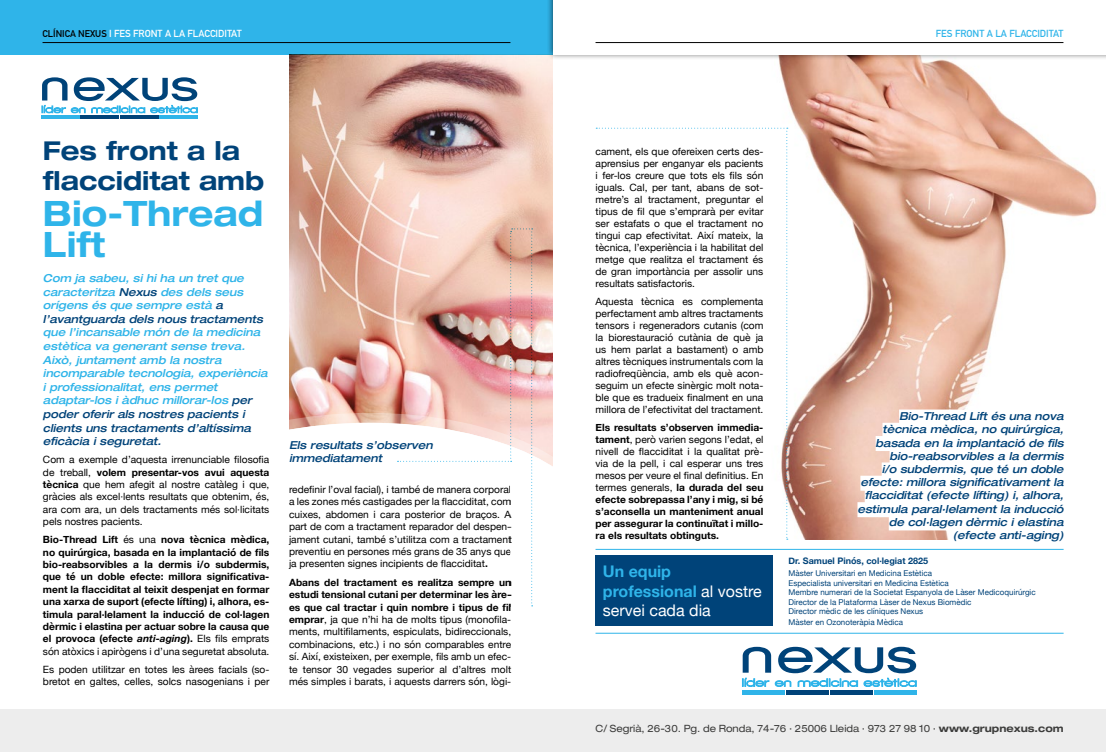
<style>
.page{position:relative;width:1106px;height:752px;background:#fff}
.page>*{position:absolute;margin:0;border:0;box-sizing:border-box;transform-origin:0 0}
.t1{font:700 expanded 35px/30.5px "Helvetica Neue";color:#2fb4e9;scale:.94 1}
.t2{font:700 expanded 26px/30.4px "Helvetica Neue";color:#004379;scale:.95 1}
.t3{font:16px/19.2px "Helvetica Neue";color:#fff}
.t4{font:italic 500 expanded 11px/13.6px "Helvetica Neue";color:#2fb4e9;scale:.96 1}
.t5{font:italic 500 expanded 11px/13.2px "Helvetica Neue";color:#004379;scale:.96 1}
.t6{font:10px/12px "Helvetica Neue";color:#000;text-align:justify}
.t7{font:700 10px/12.4px "Helvetica Neue";color:#000;text-align:justify}
.t8{font:expanded 10px "Helvetica Neue";color:#3c3c3b;scale:.96 1}
.t9{font:700 10px "DIN Alternate";color:#fff}
.t10{font:700 10px "DIN Alternate";color:#2fb4e9}
.t11{font:700 9px "Helvetica Neue";color:#004379}
.t12{font:8px/9.6px "Helvetica Neue";color:#004379}
.s1{font-size:9.6px;color:#000}
.s2{color:#004379}
.s3{font-weight:700}
.s4{font-weight:400}
.s5{font-style:italic}
.s6{font-weight:700;color:#2fb4e9}
</style>
<div class="page">
<img style="left:289px;top:54px;width:264px;height:402px">
<div style="left:140px;top:412px;width:459px;height:220px;background:#fff;border-radius:50%"></div>
<div style="left:0;top:0;width:553px;height:54px;background:#2fb4e9"></div>
<hr style="left:43px;top:42px;width:467px;height:1px;background:#000">
<div style="left:0;top:708px;width:1106px;height:43px;background:#ededed"></div>
<hr style="left:81px;top:115px;width:38px;height:4px;background:#004379">
<hr style="left:120px;top:115px;width:38px;height:4px;background:#004379">
<hr style="left:42px;top:115px;width:38px;height:4px;background:#2fb4e9">
<hr style="left:160px;top:115px;width:38px;height:4px;background:#2fb4e9">
<svg style="left:42px;top:77px;width:156px;height:36px"></svg>
<svg style="left:397px;top:228px;width:136px;height:378px"></svg>
<img style="left:750px;top:60px;width:347px;height:479px">
<div style="left:786px;top:689px;width:42px;height:5px;background:#004379"></div>
<div style="left:830px;top:689px;width:42px;height:5px;background:#004379"></div>
<div style="left:742px;top:689px;width:42px;height:5px;background:#2fb4e9"></div>
<div style="left:874px;top:689px;width:42px;height:5px;background:#2fb4e9"></div>
<svg style="left:742px;top:646px;width:174px;height:40px"></svg>
<div style="left:595px;top:554px;width:178px;height:71px;background:#004379"></div>
<hr style="left:595px;top:548px;width:468px;height:1px;background:#2fb4e9">
<hr style="left:595px;top:632px;width:468px;height:1px;background:#2fb4e9">
<div style="left:547px;top:0;width:559px;height:60px;background:#000;opacity:.6"></div>
<div style="left:553px;top:0;width:553px;height:54px;background:#fff"></div>
<hr style="left:595px;top:42px;width:468px;height:1px;background:#000">
<div style="left:899px;top:409px;width:164px;height:15px;background:#fff"></div>
<div style="left:882px;top:422px;width:181px;height:15px;background:#fff"></div>
<div style="left:875px;top:436px;width:188px;height:15px;background:#fff"></div>
<div style="left:889px;top:449px;width:174px;height:15px;background:#fff"></div>
<div style="left:881px;top:462px;width:182px;height:15px;background:#fff"></div>
<div style="left:860px;top:475px;width:203px;height:15px;background:#fff"></div>
<div style="left:864px;top:488px;width:199px;height:15px;background:#fff"></div>
<div style="left:857px;top:502px;width:206px;height:15px;background:#fff"></div>
<div style="left:888px;top:515px;width:175px;height:15px;background:#fff"></div>
<div style="left:952px;top:528px;width:111px;height:15px;background:#fff"></div>
<svg style="left:596px;top:128px;width:191px;height:411px"></svg>
<p class="t9" style="left:43px;top:26px;width:201px"><span class="s1">CLÍNICA NEXUS</span> I FES FRONT A LA FLACCIDITAT</p>
<h2 class="t2" style="left:43px;top:134px;width:235px">Fes front a la flacciditat amb</h2>
<h1 class="t1" style="left:43px;top:197px;width:236px">Bio-Thread<br>Lift</h1>
<p class="t4" style="left:43px;top:271px;width:230px">Com ja sabeu, si hi ha un tret que caracteritza <span class="s2">Nexus</span> des dels seus orígens és que sempre està <span class="s2">a l’avantguarda dels nous tractaments</span></p>
<p class="t4" style="left:43px;top:325px;width:235px">que l’incansable món de la medicina estètica va generant sense treva.<br>Això, juntament amb la nostra incomparable tecnologia, experiència i professionalitat, ens permet adaptar-los i àdhuc millorar-los <span class="s2">per poder oferir als nostres pacients i clients uns tractaments d’altíssima eficàcia i seguretat.</span></p>
<p class="t6" style="left:43px;top:454px;width:228px;line-height:12.4px">Com a exemple d’aquesta irrenunciable filosofia de treball, <span class="s3">volem presentar-vos avui aquesta tècnica</span> que hem afegit al nostre catàleg i que, gràcies als excel·lents resultats que obtenim, és, ara com ara, un dels tractaments més sol·licitats pels nostres pacients.</p>
<p class="t7" style="left:43px;top:533px;width:228px">Bio-Thread Lift <span class="s4">és una</span> nova tècnica mèdica, no quirúrgica, basada en la implantació de fils bio-reabsorvibles a la dermis i/o subdermis, que té un doble efecte: millora significativa&shy;ment la flacciditat al teixit despenjat en formar una xarxa de suport (efecte lífting) i, alhora, es&shy;timula paral·lelament la inducció de col·lagen dèrmic i elastina per actuar sobre la causa que el provoca (efecte <span class="s5">anti-aging</span>). <span class="s4">Els fils emprats són atòxics i apirògens i d’una seguretat absoluta.</span></p>
<p class="t6" style="left:43px;top:663px;width:228px;line-height:12.4px">Es poden utilitzar en totes les àrees facials (so&shy;bretot en galtes, celles, solcs nasogenians i per</p>
<p class="t5" style="left:289px;top:438px;width:151px">Els resultats s’observen immediatament</p>
<p class="t6" style="left:289px;top:483px;width:224px;line-height:12.5px">redefinir l’oval facial), i també de manera corporal a les zones més castigades per la flacciditat, com cuixes, abdomen i cara posterior de braços. A part de com a tractament reparador del despen&shy;jament cutani, també s’utilitza com a tractament preventiu en persones més grans de 35 anys que ja presenten signes incipients de flacciditat<span class="s3">.</span></p>
<p class="t6" style="left:289px;top:576px;width:224px;line-height:12.5px"><span class="s3">Abans del tractament es realitza sempre un estudi tensional cutani per determinar les àre&shy;es que cal tractar i quin nombre i tipus de fil emprar</span>, ja que n’hi ha de molts tipus (monofila&shy;ments, multifilaments, espiculats, bidireccionals, combinacions, etc.) i no són comparables entre sí. Així, existeixen, per exemple, fils amb un efec&shy;te tensor 30 vegades superior al d’altres molt més simples i barats, i aquests darrers són, lògi-</p>
<p class="t10" style="left:936px;top:26px;width:129px">FES FRONT A LA FLACCIDITAT</p>
<p class="t6" style="left:595px;top:146px;width:169px">cament, els que ofereixen certs des&shy;aprensius per enganyar els pacients i fer-los creure que tots els fils són iguals. Cal, per tant, abans de sot&shy;metre’s al tractament, preguntar el tipus de fil que s’emprarà per evitar ser estafats o que el tractament no tingui cap efectivitat. Així mateix, la tècnica, l’experiència i la habilitat del metge que realitza el tractament és de gran importància per assolir uns resultats satisfactoris.</p>
<p class="t6" style="left:595px;top:296px;width:169px">Aquesta tècnica es complementa perfectament amb altres tractaments tensors i regeneradors cutanis (com la biorestauració cutània de què ja us hem parlat a bastament) o amb altres tècniques instrumentals com la radiofreqüència, amb els què acon&shy;seguim un efecte sinèrgic molt nota&shy;ble que es tradueix finalment en una millora de l’efectivitat del tractament.</p>
<p class="t7" style="left:595px;top:421px;width:169px;line-height:12px">Els resultats s’observen immedia&shy;tament<span class="s4">, però varien segons l’edat, el nivell de flacciditat i la qualitat prè&shy;via de la pell, i cal esperar uns tres mesos per veure el final definitius. En termes generals,</span> la durada del seu efecte sobrepassa l’any i mig, si bé s’aconsella un manteniment anual per assegurar la continuïtat i millo&shy;ra els resultats obtinguts.</p>
<h3 class="t3" style="left:603px;top:562px;width:160px"><span class="s6">Un equip professional</span> al vostre servei cada dia</h3>
<p class="t5" style="left:857px;top:409px;width:216px;text-align:right">Bio-Thread Lift és una nova tècnica mèdica, no quirúrgica, basada en la implantació de fils bio-reabsorvibles a la dermis<br>i/o subdermis, que té un doble efecte: millora significativament la flacciditat (efecte lífting) i, alhora, estimula paral·lelament la inducció de col·lagen dèrmic i elastina (efecte anti-aging)</p>
<p class="t11" style="left:788px;top:553px;width:141px">Dr. Samuel Pinós, col·legiat 2825</p>
<p class="t12" style="left:788px;top:568px;width:249px">Màster Universitari en Medicina Estètica<br>Especialista universitari en Medicina Estètica<br>Membre numerari de la Societat Espanyola de Làser Medicoquirúrgic Director de la Plataforma Làser de Nexus Biomèdic<br>Director mèdic de les clíniques Nexus</p>
<p class="t12" style="left:788px;top:617px;width:116px">Màster en Ozonoteràpia Mèdica</p>
<p class="t8" style="left:595px;top:721px;width:489px">C/ Segrià, 26-30. Pg. de Ronda, 74-76 · 25006 Lleida · 973 27 98 10 · <span class="s3">www.grupnexus.com</span></p>
</div>
